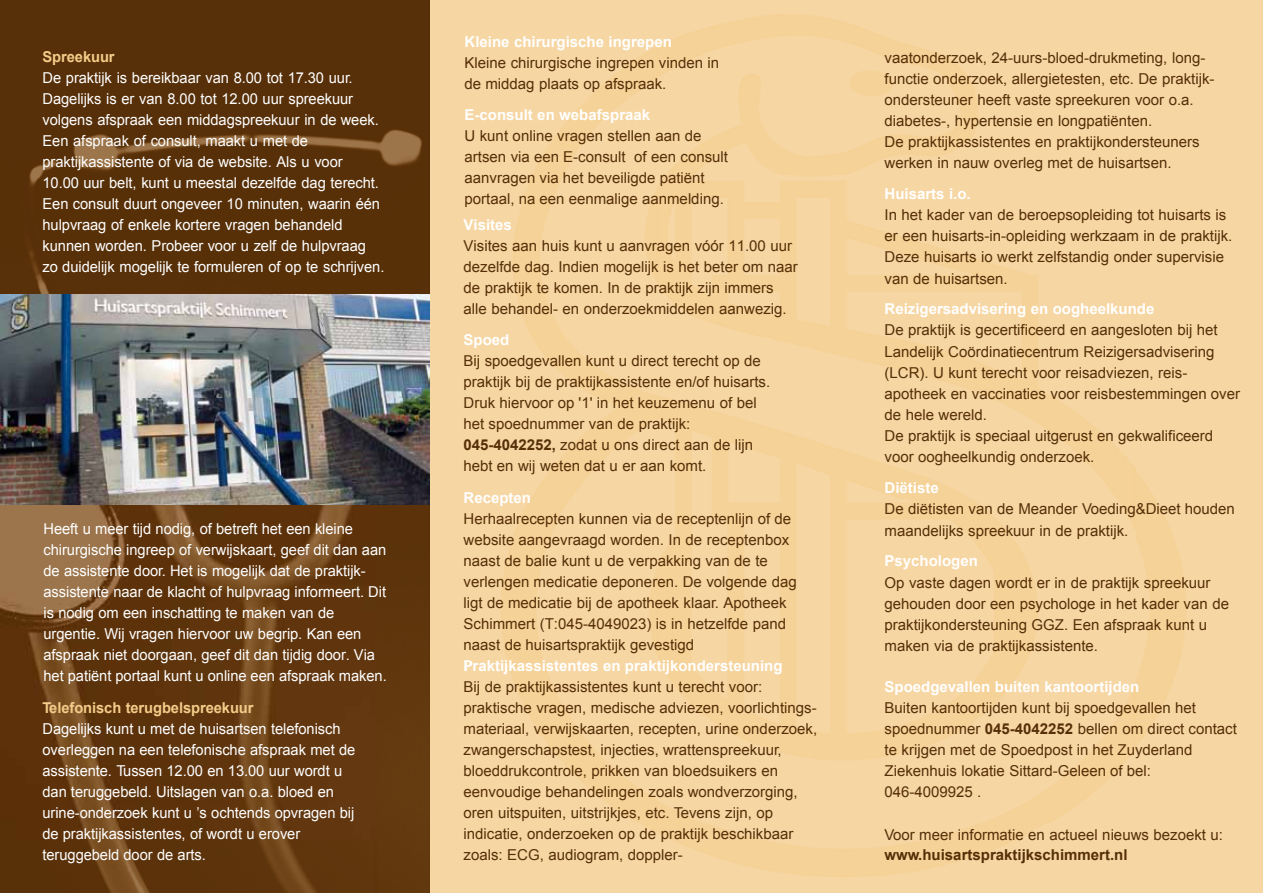
<style>
.page{position:relative;width:1263px;height:893px;background:#fff}
.page>*{position:absolute;margin:0;border:0;box-sizing:border-box;transform-origin:0 0}
.t1{font:15px/21px "Arial";color:#562f08}
.t2{font:15px/21px "Arial";letter-spacing:-.005em;color:#fff}
.t3{font:700 15px "Arial";color:#fff}
.t4{font:700 15px "Arial";letter-spacing:-.005em;color:#f3cc8a}
.t5{font:700 15px "Arial";color:#562f08}
.s1{font-weight:700}
.s2{font-family:"Advert";font-weight:700;color:#fff}
.s3{font-weight:700;color:#fff}
</style>
<div class="page">
<div style="left:429px;top:0;width:834px;height:893px;background:#f6d6a2"></div>
<img style="left:0;top:0;width:429px;height:893px">
<img style="left:0;top:294px;width:429px;height:210px">
<p class="t4" style="left:43px;top:46px;width:74px">Spreekuur</p>
<p class="t2" style="left:43px;top:67px;width:343px">De praktijk is bereikbaar van 8.00 tot 17.30 uur.<br>Dagelijks is er van 8.00 tot 12.00 uur spreekuur volgens afspraak een middagspreekuur in de week.<br>Een afspraak of consult, maakt u met de praktijkassistente of via de website. Als u voor<br>10.00 uur belt, kunt u meestal dezelfde dag terecht.<br>Een consult duurt ongeveer 10 minuten, waarin één hulpvraag of enkele kortere vragen behandeld kunnen worden. Probeer voor u zelf de hulpvraag zo duidelijk mogelijk te formuleren of op te schrijven.</p>
<p class="t2" style="left:44px;top:519px;width:345px">Heeft u meer tijd nodig, of betreft het een kleine chirurgische ingreep of verwijskaart, geef dit dan aan de assistente door. Het is mogelijk dat de praktijk&shy;assistente naar de klacht of hulpvraag informeert. Dit is nodig om een inschatting te maken van de urgentie. Wij vragen hiervoor uw begrip. Kan een afspraak niet doorgaan, geef dit dan tijdig door. Via het patiënt portaal kunt u online een afspraak maken.</p>
<p class="t4" style="left:43px;top:697px;width:213px">Telefonisch terugbelspreekuur</p>
<p class="t2" style="left:43px;top:718px;width:314px">Dagelijks kunt u met de huisartsen telefonisch overleggen na een telefonische afspraak met de assistente. Tussen 12.00 en 13.00 uur wordt u dan teruggebeld. Uitslagen van o.a. bloed en urine-onderzoek kunt u ’s ochtends opvragen bij de praktijkassistentes, of wordt u erover teruggebeld door de arts.</p>
<p class="t3" style="left:464px;top:32px;width:209px">Kleine chirurgische ingrepen</p>
<p class="t1" style="left:464px;top:52px;width:256px">Kleine chirurgische ingrepen vinden in de middag plaats op afspraak.</p>
<p class="t3" style="left:464px;top:105px;width:187px">E-consult en webafspraak</p>
<p class="t1" style="left:464px;top:126px;width:265px">U kunt online vragen stellen aan de artsen via een E-consult of een consult aanvragen via het beveiligde patiënt portaal, na een eenmalige aanmelding.</p>
<p class="t3" style="left:463px;top:214px;width:50px">Visites</p>
<p class="t1" style="left:463px;top:235px;width:336px">Visites aan huis kunt u aanvragen vóór 11.00 uur dezelfde dag. Indien mogelijk is het beter om naar de praktijk te komen. In de praktijk zijn immers alle behandel- en onderzoekmiddelen aanwezig.</p>
<p class="t3" style="left:463px;top:330px;width:47px">Spoed</p>
<p class="t1" style="left:463px;top:350px;width:308px">Bij spoedgevallen kunt u direct terecht op de praktijk bij de praktijkassistente en/of huisarts.<br>Druk hiervoor op '1' in het keuzemenu of bel het spoednummer van de praktijk:<br><span class="s1">045-4042252,</span> zodat u ons direct aan de lijn hebt en wij weten dat u er aan komt.</p>
<p class="t3" style="left:463px;top:487px;width:69px">Recepten</p>
<p class="t1" style="left:463px;top:508px;width:355px">Herhaalrecepten kunnen via de receptenlijn of de website aangevraagd worden. In de receptenbox naast de balie kunt u de verpakking van de te verlengen medicatie deponeren. De volgende dag ligt de medicatie bij de apotheek klaar. Apotheek Schimmert (T:045-4049023) is in hetzelfde pand naast de huisartspraktijk gevestigd <span class="s2">P</span><span class="s3">raktijkassistentes en praktijkondersteuning<br></span>Bij de praktijkassistentes kunt u terecht voor: praktische vragen, medische adviezen, voorlichtings&shy;materiaal, verwijskaarten, recepten, urine onderzoek, zwangerschapstest, injecties, wrattenspreekuur, bloeddrukcontrole, prikken van bloedsuikers en eenvoudige behandelingen zoals wondverzorging, oren uitspuiten, uitstrijkjes, etc. Tevens zijn, op indicatie, onderzoeken op de praktijk beschikbaar zoals: ECG, audiogram, doppler-</p>
<p class="t1" style="left:884px;top:47px;width:332px">vaatonderzoek, 24-uurs-bloed-drukmeting, long&shy;functie onderzoek, allergietesten, etc. De praktijk&shy;ondersteuner heeft vaste spreekuren voor o.a. diabetes-, hypertensie en longpatiënten.<br>De praktijkassistentes en praktijkondersteuners werken in nauw overleg met de huisartsen.</p>
<p class="t3" style="left:884px;top:184px;width:88px">Huisarts i.o.</p>
<p class="t1" style="left:884px;top:204px;width:349px">In het kader van de beroepsopleiding tot huisarts is er een huisarts-in-opleiding werkzaam in de praktijk.<br>Deze huisarts io werkt zelfstandig onder supervisie van de huisartsen.</p>
<p class="t3" style="left:884px;top:299px;width:271px">Reizigersadvisering en oogheelkunde</p>
<p class="t1" style="left:884px;top:320px;width:357px">De praktijk is gecertificeerd en aangesloten bij het Landelijk Coördinatiecentrum Reizigersadvisering (LCR). U kunt terecht voor reisadviezen, reis&shy;apotheek en vaccinaties voor reisbestemmingen over de hele wereld.<br>De praktijk is speciaal uitgerust en gekwalificeerd voor oogheelkundig onderzoek.</p>
<p class="t3" style="left:884px;top:478px;width:56px">Diëtiste</p>
<p class="t1" style="left:884px;top:498px;width:352px">De diëtisten van de Meander Voeding&amp;Dieet houden maandelijks spreekuur in de praktijk.</p>
<p class="t3" style="left:884px;top:551px;width:95px">Psychologen</p>
<p class="t1" style="left:884px;top:572px;width:346px">Op vaste dagen wordt er in de praktijk spreekuur gehouden door een psychologe in het kader van de praktijkondersteuning GGZ. Een afspraak kunt u maken via de praktijkassistente.</p>
<p class="t3" style="left:884px;top:677px;width:256px">Spoedgevallen buiten kantoortijden</p>
<p class="t1" style="left:884px;top:698px;width:354px">Buiten kantoortijden kunt bij spoedgevallen het spoednummer <span class="s1">045-4042252</span> bellen om direct contact te krijgen met de Spoedpost in het Zuyderland Ziekenhuis lokatie Sittard-Geleen of bel:<br>046-4009925 .</p>
<p class="t1" style="left:884px;top:824px;width:340px">Voor meer informatie en actueel nieuws bezoekt u:</p>
<p class="t5" style="left:884px;top:845px;width:245px">www.huisartspraktijkschimmert.nl</p>
</div>
